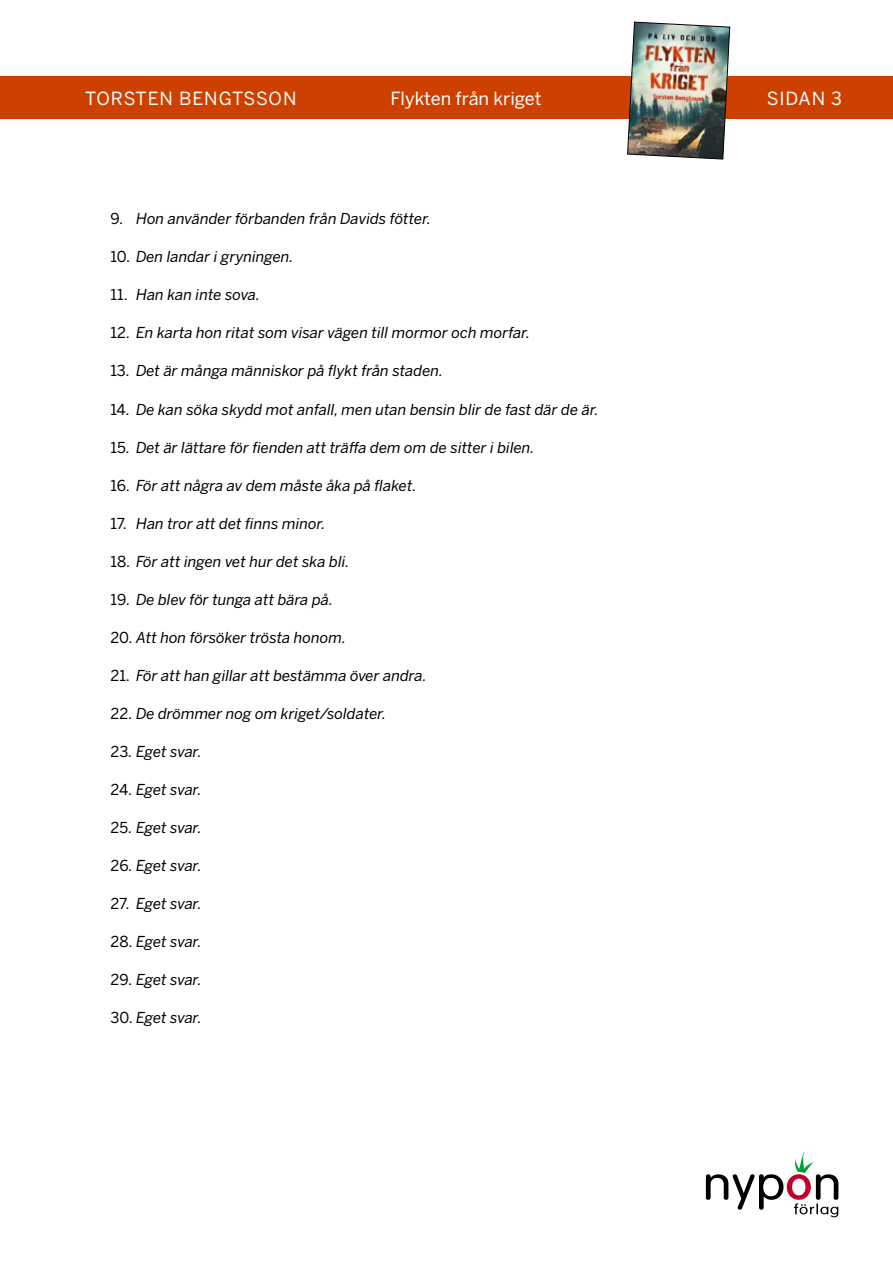
<style>
.page{position:relative;width:893px;height:1263px;background:#fff}
.page>*{position:absolute;margin:0;border:0;box-sizing:border-box;transform-origin:0 0}
.t1{font:18px "Benton Sans";letter-spacing:.005em;color:#fff}
.t2{font:18px "Benton Sans";letter-spacing:.045em;color:#fff}
.t3{font:italic 15px "Benton Sans";color:#000}
.s1{font-style:normal}
</style>
<div class="page">
<svg style="left:706px;top:1152px;width:132px;height:65px"></svg>
<div style="left:0;top:77px;width:893px;height:42px;background:#ce4000"></div>
<img style="left:627px;top:21px;width:103px;height:139px">
<p class="t2" style="left:85px;top:87px;width:213px">TORSTEN BENGTSSON</p>
<p class="t1" style="left:390px;top:87px;width:153px">Flykten från kriget</p>
<p class="t1" style="left:767px;top:87px;width:77px">SIDAN 3</p>
<p class="t3" style="left:111px;top:210px;width:322px"><span class="s1">9.</span> Hon använder förbanden från Davids fötter.</p>
<p class="t3" style="left:111px;top:248px;width:185px"><span class="s1">10.</span> Den landar i gryningen.</p>
<p class="t3" style="left:111px;top:286px;width:151px"><span class="s1">11.</span> Han kan inte sova.</p>
<p class="t3" style="left:111px;top:324px;width:421px"><span class="s1">12.</span> En karta hon ritat som visar vägen till mormor och morfar.</p>
<p class="t3" style="left:111px;top:362px;width:334px"><span class="s1">13.</span> Det är många människor på flykt från staden.</p>
<p class="t3" style="left:111px;top:400px;width:490px"><span class="s1">14.</span> De kan söka skydd mot anfall, men utan bensin blir de fast där de är.</p>
<p class="t3" style="left:111px;top:438px;width:426px"><span class="s1">15.</span> Det är lättare för fienden att träffa dem om de sitter i bilen.</p>
<p class="t3" style="left:111px;top:476px;width:308px"><span class="s1">16.</span> För att några av dem måste åka på flaket.</p>
<p class="t3" style="left:111px;top:514px;width:217px"><span class="s1">17.</span> Han tror att det finns minor.</p>
<p class="t3" style="left:111px;top:552px;width:240px"><span class="s1">18.</span> För att ingen vet hur det ska bli.</p>
<p class="t3" style="left:111px;top:590px;width:224px"><span class="s1">19.</span> De blev för tunga att bära på.</p>
<p class="t3" style="left:111px;top:628px;width:237px"><span class="s1">20.</span> Att hon försöker trösta honom.</p>
<p class="t3" style="left:111px;top:666px;width:318px"><span class="s1">21.</span> För att han gillar att bestämma över andra.</p>
<p class="t3" style="left:111px;top:704px;width:277px"><span class="s1">22.</span> De drömmer nog om kriget/soldater.</p>
<p class="t3" style="left:111px;top:742px;width:93px"><span class="s1">23.</span> Eget svar.</p>
<p class="t3" style="left:111px;top:780px;width:93px"><span class="s1">24.</span> Eget svar.</p>
<p class="t3" style="left:111px;top:818px;width:93px"><span class="s1">25.</span> Eget svar.</p>
<p class="t3" style="left:111px;top:856px;width:93px"><span class="s1">26.</span> Eget svar.</p>
<p class="t3" style="left:111px;top:894px;width:93px"><span class="s1">27.</span> Eget svar.</p>
<p class="t3" style="left:111px;top:932px;width:93px"><span class="s1">28.</span> Eget svar.</p>
<p class="t3" style="left:111px;top:970px;width:93px"><span class="s1">29.</span> Eget svar.</p>
<p class="t3" style="left:111px;top:1008px;width:93px"><span class="s1">30.</span> Eget svar.</p>
</div>
